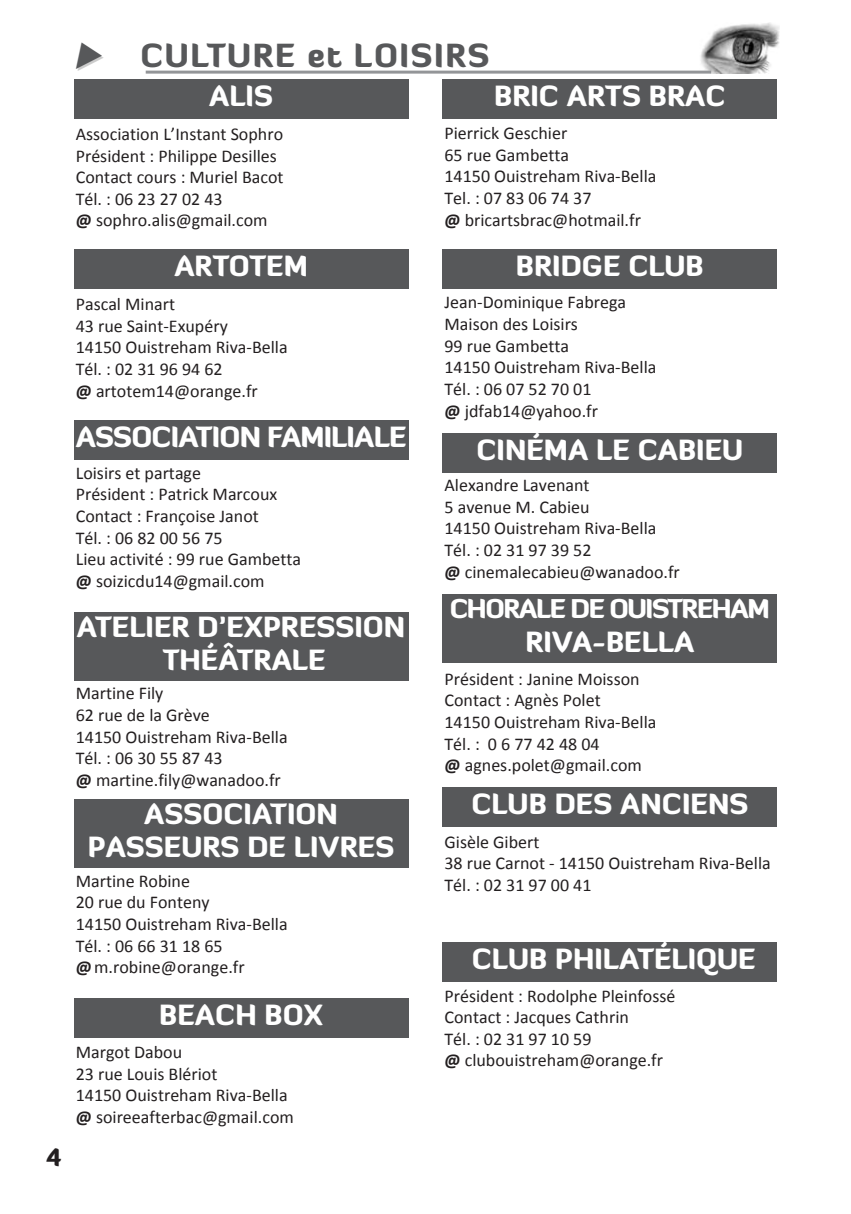
<style>
.page{position:relative;width:851px;height:1214px;background:#fff}
.page>*{position:absolute;margin:0;border:0;box-sizing:border-box;transform-origin:0 0}
.t1{font:900 32px "Diavlo";letter-spacing:.05em;color:#57585a}
.t2{font:900 28px/33.6px "Diavlo";color:#fff;text-align:center}
.t3{font:900 28px "Diavlo";letter-spacing:-.03em;color:#fff}
.t4{font:900 26px "Diavlo";letter-spacing:-.055em;color:#fff}
.t5{font:900 24px "Diavlo";color:#231f20}
.t6{font:18px/21.6px "Calibri";color:#231f20}
.s1{font-weight:700}
</style>
<div class="page">
<img style="left:699px;top:23px;width:80px;height:51px">
<hr style="left:146px;top:71px;width:565px;height:3px;background:#939598">
<div style="left:442px;top:941px;width:335px;height:40px;background:#57585a"></div>
<div style="left:442px;top:786px;width:335px;height:40px;background:#57585a"></div>
<div style="left:74px;top:420px;width:334px;height:40px;background:#57585a"></div>
<div style="left:442px;top:433px;width:335px;height:39px;background:#57585a"></div>
<div style="left:442px;top:594px;width:335px;height:68px;background:#57585a"></div>
<div style="left:442px;top:249px;width:335px;height:40px;background:#57585a"></div>
<div style="left:74px;top:799px;width:334px;height:68px;background:#57585a"></div>
<div style="left:74px;top:612px;width:334px;height:68px;background:#57585a"></div>
<div style="left:74px;top:998px;width:334px;height:39px;background:#57585a"></div>
<div style="left:442px;top:79px;width:335px;height:40px;background:#57585a"></div>
<div style="left:74px;top:79px;width:334px;height:40px;background:#57585a"></div>
<div style="left:74px;top:249px;width:334px;height:40px;background:#57585a"></div>
<h3 class="t5" style="left:46px;top:1148px;width:16px">4</h3>
<h1 class="t1" style="left:74px;top:44px;width:417px">◆ CULTURE et LOISIRS</h1>
<h2 class="t2" style="left:209px;top:82px;width:65px">ALIS</h2>
<p class="t6" style="left:76px;top:125px;width:209px">Association L’Instant Sophro<br>Président : Philippe Desilles<br>Contact cours : Muriel Bacot<br>Tél. : 06 23 27 02 43<br><span class="s1">@</span> sophro.alis@gmail.com</p>
<h2 class="t2" style="left:174px;top:253px;width:135px">ARTOTEM</h2>
<p class="t6" style="left:76px;top:295px;width:213px">Pascal Minart<br>43 rue Saint-Exupéry<br>14150 Ouistreham Riva-Bella<br>Tél. : 02 31 96 94 62<br><span class="s1">@</span> artotem14@orange.fr</p>
<h2 class="t2" style="left:494px;top:82px;width:233px">BRIC ARTS BRAC</h2>
<p class="t6" style="left:444px;top:124px;width:213px">Pierrick Geschier<br>65 rue Gambetta<br>14150 Ouistreham Riva-Bella<br>Tel. : 07 83 06 74 37<br><span class="s1">@</span> bricartsbrac@hotmail.fr</p>
<h2 class="t2" style="left:516px;top:252px;width:189px">BRIDGE CLUB</h2>
<p class="t6" style="left:444px;top:293px;width:213px">Jean-Dominique Fabrega<br>Maison des Loisirs<br>99 rue Gambetta<br>14150 Ouistreham Riva-Bella<br>Tél. : 06 07 52 70 01<br><span class="s1">@</span> jdfab14@yahoo.fr</p>
<h2 class="t3" style="left:76px;top:427px;width:332px">ASSOCIATION FAMILIALE</h2>
<h2 class="t2" style="left:476px;top:436px;width:268px">CINÉMA LE CABIEU</h2>
<p class="t6" style="left:76px;top:463px;width:227px">Loisirs et partage<br>Président : Patrick Marcoux<br>Contact : Françoise Janot<br>Tél. : 06 82 00 56 75<br>Lieu activité : 99 rue Gambetta <span class="s1">@</span> soizicdu14@gmail.com</p>
<h2 class="t2" style="left:77px;top:613px;width:330px">ATELIER D’EXPRESSION<br>THÉÂTRALE</h2>
<p class="t6" style="left:76px;top:684px;width:213px">Martine Fily<br>62 rue de la Grève<br>14150 Ouistreham Riva-Bella<br>Tél. : 06 30 55 87 43<br><span class="s1">@</span> martine.fily@wanadoo.fr</p>
<h2 class="t2" style="left:88px;top:799px;width:308px">ASSOCIATION<br>PASSEURS DE LIVRES</h2>
<p class="t6" style="left:76px;top:871px;width:213px">Martine Robine<br>20 rue du Fonteny<br>14150 Ouistreham Riva-Bella<br>Tél. : 06 66 31 18 65 <span class="s1">@</span>m.robine@orange.fr</p>
<h2 class="t2" style="left:159px;top:1001px;width:165px">BEACH BOX</h2>
<p class="t6" style="left:76px;top:1042px;width:220px">Margot Dabou<br>23 rue Louis Blériot<br>14150 Ouistreham Riva-Bella <span class="s1">@</span> soireeafterbac@gmail.com</p>
<p class="t6" style="left:444px;top:475px;width:237px">Alexandre Lavenant<br>5 avenue M. Cabieu<br>14150 Ouistreham Riva-Bella<br>Tél. : 02 31 97 39 52<br><span class="s1">@</span> cinemalecabieu@wanadoo.fr</p>
<h3 class="t4" style="left:449px;top:599px;width:322px">CHORALE DE OUISTREHAM</h3>
<h2 class="t2" style="left:525px;top:628px;width:170px">RIVA-BELLA</h2>
<p class="t6" style="left:444px;top:669px;width:213px">Président : Janine Moisson<br>Contact : Agnès Polet<br>14150 Ouistreham Riva-Bella<br>Tél. : 0 6 77 42 48 04<br><span class="s1">@</span> agnes.polet@gmail.com</p>
<h2 class="t2" style="left:471px;top:790px;width:278px">CLUB DES ANCIENS</h2>
<p class="t6" style="left:444px;top:832px;width:328px">Gisèle Gibert<br>38 rue Carnot - 14150 Ouistreham Riva-Bella<br>Tél. : 02 31 97 00 41</p>
<h2 class="t2" style="left:471px;top:945px;width:285px">CLUB PHILATÉLIQUE</h2>
<p class="t6" style="left:444px;top:986px;width:232px">Président : Rodolphe Pleinfossé<br>Contact : Jacques Cathrin<br>Tél. : 02 31 97 10 59<br><span class="s1">@</span> clubouistreham@orange.fr</p>
</div>
